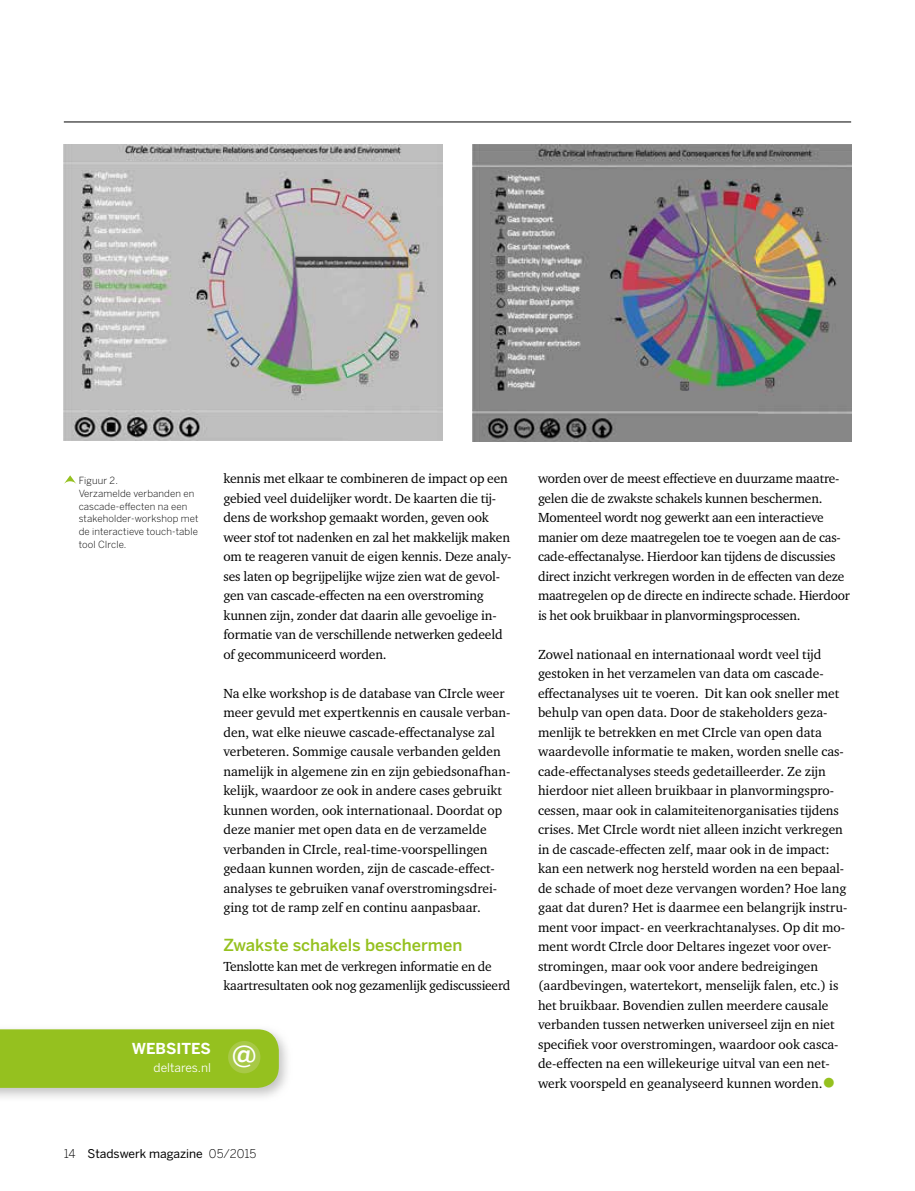
<style>
.page{position:relative;width:915px;height:1191px;background:#fff}
.page>*{position:absolute;margin:0;border:0;box-sizing:border-box;transform-origin:0 0}
.t1{font:500 28.65px "Benton Sans";color:#fff}
.t2{font:500 16.5px "Benton Sans";color:#95c11f}
.t3{font:700 15px "Benton Sans";color:#fff}
.t4{font:13.5px/19.5px "Charter ITC Std";color:#000}
.t5{font:12px "Benton Sans";color:#000}
.t6{font:12px "Benton Sans";color:#fff}
.t7{font:300 9.75px/12.8px "Benton Sans";letter-spacing:.01em;color:#000}
.s1{font-weight:300}
.s2{font-family:"Tahoma";font-size:28.5px;color:#95c11f}
</style>
<div class="page">
<hr style="left:64px;top:122px;width:786px;height:1px;background:#000">
<img style="left:64px;top:144px;width:378px;height:297px">
<img style="left:472px;top:144px;width:378px;height:297px">
<img style="left:0;top:1037px;width:287px;height:61px">
<div style="left:0;top:1029px;width:279px;height:58px;background:#95c11f"></div>
<div style="left:228px;top:1041px;width:32px;height:32px;background:#a8c947;border-radius:50%"></div>
<svg style="left:64px;top:475px;width:12px;height:9px"></svg>
<p class="t7" style="left:79px;top:474px;width:121px">Figuur 2.<br>Verzamelde verbanden en cascade-effecten na een stakeholder-workshop met de interactieve touch-table tool CIrcle.</p>
<p class="t4" style="left:223px;top:468px;width:289px">kennis met elkaar te combineren de impact op een gebied veel duidelijker wordt. De kaarten die tij&shy;dens de workshop gemaakt worden, geven ook weer stof tot nadenken en zal het makkelijk maken om te reageren vanuit de eigen kennis. Deze analy&shy;ses laten op begrijpelijke wijze zien wat de gevol&shy;gen van cascade-effecten na een overstroming kunnen zijn, zonder dat daarin alle gevoelige in&shy;formatie van de verschillende netwerken gedeeld of gecommuniceerd worden.</p>
<p class="t4" style="left:223px;top:683px;width:288px">Na elke workshop is de database van CIrcle weer meer gevuld met expertkennis en causale verban&shy;den, wat elke nieuwe cascade-effectanalyse zal verbeteren. Sommige causale verbanden gelden namelijk in algemene zin en zijn gebiedsonafhan&shy;kelijk, waardoor ze ook in andere cases gebruikt kunnen worden, ook internationaal. Doordat op deze manier met open data en de verzamelde verbanden in CIrcle, real-time-voorspellingen gedaan kunnen worden, zijn de cascade-effect&shy;analyses te gebruiken vanaf overstromingsdrei&shy;ging tot de ramp zelf en continu aanpasbaar.</p>
<p class="t2" style="left:223px;top:935px;width:240px">Zwakste schakels beschermen</p>
<p class="t4" style="left:223px;top:956px;width:288px">Tenslotte kan met de verkregen informatie en de kaartresultaten ook nog gezamenlijk gediscussieerd</p>
<p class="t3" style="left:132px;top:1039px;width:81px">WEBSITES</p>
<p class="t6" style="left:153px;top:1060px;width:59px">deltares.nl</p>
<h1 class="t1" style="left:232px;top:1040px;width:26px">@</h1>
<p class="t5" style="left:64px;top:1146px;width:194px"><span class="s1">14</span> Stadswerk magazine <span class="s1">05/2015</span></p>
<p class="t4" style="left:538px;top:468px;width:313px">worden over de meest effectieve en duurzame maatre&shy;gelen die de zwakste schakels kunnen beschermen.<br>Momenteel wordt nog gewerkt aan een interactieve manier om deze maatregelen toe te voegen aan de cas&shy;cade-effectanalyse. Hierdoor kan tijdens de discussies direct inzicht verkregen worden in de effecten van deze maatregelen op de directe en indirecte schade. Hierdoor is het ook bruikbaar in planvormingsprocessen.</p>
<p class="t4" style="left:538px;top:644px;width:311px">Zowel nationaal en internationaal wordt veel tijd gestoken in het verzamelen van data om cascade&shy;effectanalyses uit te voeren. Dit kan ook sneller met behulp van open data. Door de stakeholders geza&shy;menlijk te betrekken en met CIrcle van open data waardevolle informatie te maken, worden snelle cas&shy;cade-effectanalyses steeds gedetailleerder. Ze zijn hierdoor niet alleen bruikbaar in planvormingspro&shy;cessen, maar ook in calamiteitenorganisaties tijdens crises. Met CIrcle wordt niet alleen inzicht verkregen in de cascade-effecten zelf, maar ook in de impact: kan een netwerk nog hersteld worden na een bepaal&shy;de schade of moet deze vervangen worden? Hoe lang gaat dat duren? Het is daarmee een belangrijk instru&shy;ment voor impact- en veerkrachtanalyses. Op dit mo&shy;ment wordt CIrcle door Deltares ingezet voor over&shy;stromingen, maar ook voor andere bedreigingen (aardbevingen, watertekort, menselijk falen, etc.) is het bruikbaar. Bovendien zullen meerdere causale verbanden tussen netwerken universeel zijn en niet specifiek voor overstromingen, waardoor ook casca&shy;de-effecten na een willekeurige uitval van een net&shy;werk voorspeld en geanalyseerd kunnen worden.<span class="s2">•</span></p>
</div>
